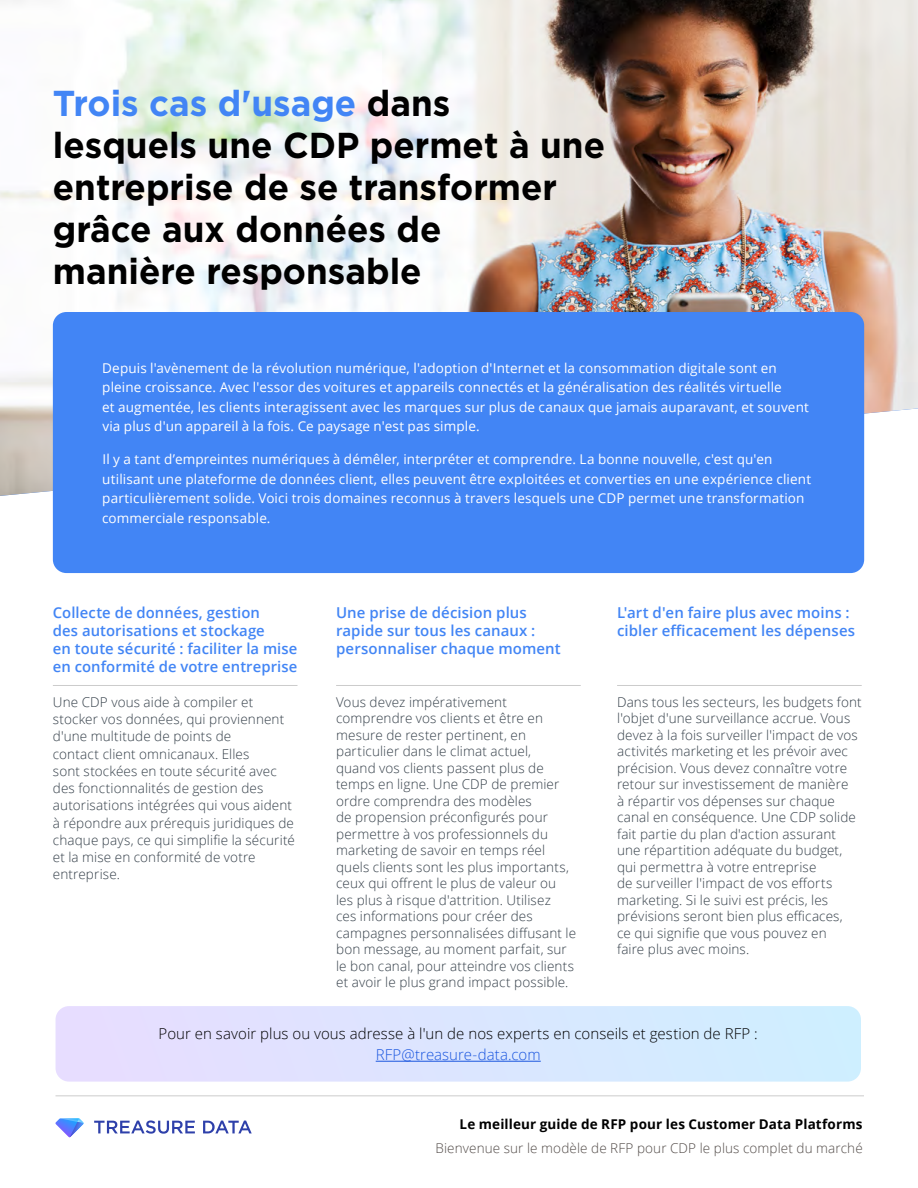
<style>
.page{position:relative;width:918px;height:1188px;background:#fff}
.page>*{position:absolute;margin:0;border:0;box-sizing:border-box;transform-origin:0 0}
.Cover_Title{font:700 36px/42px "Gotham";color:#000}
.Page_Body{font:600 15px/18px "Open Sans";letter-spacing:.005em;color:#4285f5}
.Page_Body-2{font:300 15px/21px "Open Sans";letter-spacing:.005em;color:#000;text-align:center}
.Page_Body-3{font:300 13.5px/16.5px "Open Sans";letter-spacing:.01em;color:#333e48}
.Page_Body-4{font:13.5px/19.5px "Open Sans";letter-spacing:.01em;color:#fff}
.Page_Body-5{font:300 13.5px "Open Sans";letter-spacing:.01em;color:#524b48}
.Page_Body-6{font:700 13.5px "Open Sans";letter-spacing:.01em;color:#000}
.s1{color:#4285f5}
.s2{color:#1a56df}
</style>
<div class="page">
<div style="left:56px;top:1006px;width:805px;height:76px;background:#dbe6ff;border-radius:14px"></div>
<hr style="left:376px;top:1061px;width:165px;height:1px;background:#1a56df">
<img style="left:0;top:0;width:918px;height:496px">
<div style="left:53px;top:312px;width:811px;height:261px;background:#4285f5;border-radius:14px"></div>
<svg style="left:56px;top:1118px;width:28px;height:19px"></svg>
<svg style="left:94px;top:1120px;width:101px;height:14px"></svg>
<svg style="left:203px;top:1121px;width:49px;height:12px"></svg>
<hr style="left:56px;top:1095px;width:808px;height:1px;background:#ccc">
<hr style="left:53px;top:685px;width:245px;height:1px;background:#ccc">
<hr style="left:336px;top:685px;width:245px;height:1px;background:#ccc">
<hr style="left:617px;top:685px;width:245px;height:1px;background:#ccc">
<p class="Cover_Title" style="left:53px;top:82px;width:554px"><span class="s1">Trois cas d'usage</span> dans<br>lesquels une CDP permet à une entreprise de se transformer grâce aux données de<br>manière responsable</p>
<p class="Page_Body-4" style="left:102px;top:358px;width:708px">Depuis l'avènement de la révolution numérique, l'adoption d'Internet et la consommation digitale sont en pleine croissance. Avec l'essor des voitures et appareils connectés et la généralisation des réalités virtuelle<br>et augmentée, les clients interagissent avec les marques sur plus de canaux que jamais auparavant, et souvent via plus d'un appareil à la fois. Ce paysage n'est pas simple.</p>
<p class="Page_Body-4" style="left:102px;top:449px;width:711px">Il y a tant d’empreintes numériques à démêler, interpréter et comprendre. La bonne nouvelle, c'est qu'en utilisant une plateforme de données client, elles peuvent être exploitées et converties en une expérience client particulièrement solide. Voici trois domaines reconnus à travers lesquels une CDP permet une transformation commerciale responsable.</p>
<p class="Page_Body" style="left:53px;top:604px;width:246px">Collecte de données, gestion<br>des autorisations et stockage<br>en toute sécurité : faciliter la mise en conformité de votre entreprise</p>
<p class="Page_Body-3" style="left:53px;top:693px;width:244px;line-height:17.2px">Une CDP vous aide à compiler et stocker vos données, qui proviennent d'une multitude de points de<br>contact client omnicanaux. Elles<br>sont stockées en toute sécurité avec des fonctionnalités de gestion des autorisations intégrées qui vous aident à répondre aux prérequis juridiques de chaque pays, ce qui simplifie la sécurité et la mise en conformité de votre entreprise.</p>
<p class="Page_Body" style="left:336px;top:604px;width:226px">Une prise de décision plus rapide sur tous les canaux : personnaliser chaque moment</p>
<p class="Page_Body-3" style="left:336px;top:693px;width:242px">Vous devez impérativement comprendre vos clients et être en mesure de rester pertinent, en particulier dans le climat actuel,<br>quand vos clients passent plus de temps en ligne. Une CDP de premier ordre comprendra des modèles<br>de propension préconfigurés pour permettre à vos professionnels du marketing de savoir en temps réel quels clients sont les plus importants, ceux qui offrent le plus de valeur ou les plus à risque d'attrition. Utilisez<br>ces informations pour créer des campagnes personnalisées diffusant le bon message, au moment parfait, sur le bon canal, pour atteindre vos clients et avoir le plus grand impact possible.</p>
<p class="Page_Body" style="left:617px;top:604px;width:240px">L'art d'en faire plus avec moins : cibler efficacement les dépenses</p>
<p class="Page_Body-3" style="left:617px;top:693px;width:246px">Dans tous les secteurs, les budgets font l'objet d'une surveillance accrue. Vous devez à la fois surveiller l'impact de vos activités marketing et les prévoir avec précision. Vous devez connaître votre retour sur investissement de manière<br>à répartir vos dépenses sur chaque canal en conséquence. Une CDP solide fait partie du plan d'action assurant une répartition adéquate du budget, qui permettra à votre entreprise<br>de surveiller l'impact de vos efforts marketing. Si le suivi est précis, les prévisions seront bien plus efficaces,<br>ce qui signifie que vous pouvez en<br>faire plus avec moins.</p>
<p class="Page_Body-2" style="left:159px;top:1023px;width:601px">Pour en savoir plus ou vous adresse à l'un de nos experts en conseils et gestion de RFP :<br><span class="s2">RFP@treasure-data.com</span></p>
<p class="Page_Body-6" style="left:460px;top:1114px;width:405px">Le meilleur guide de RFP pour les Customer Data Platforms</p>
<p class="Page_Body-5" style="left:435px;top:1139px;width:429px">Bienvenue sur le modèle de RFP pour CDP le plus complet du marché</p>
</div>
